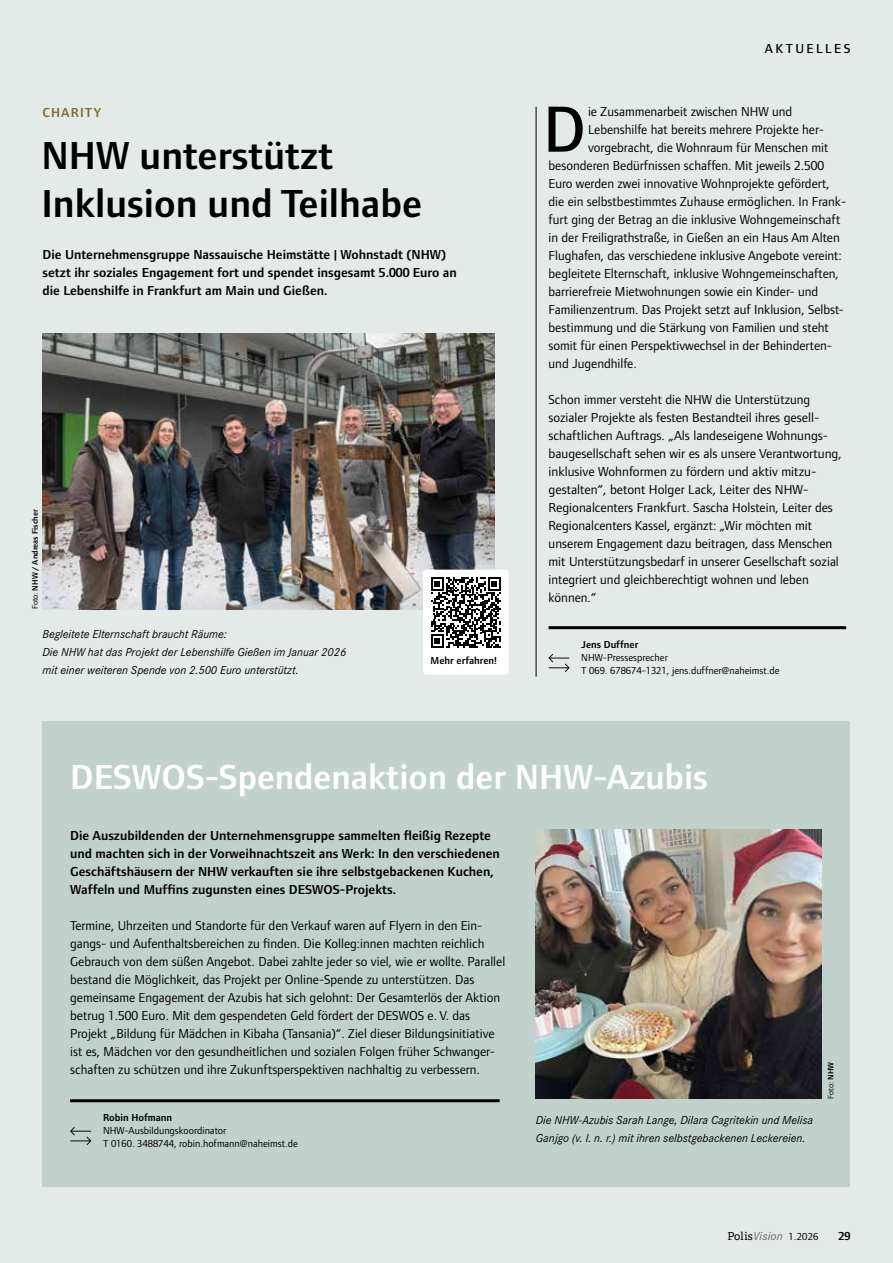
<style>
.page{position:relative;width:893px;height:1263px;background:#e3eae7}
.page>*{position:absolute;margin:0;border:0;box-sizing:border-box;transform-origin:0 0}
.t1{font:500 67.5px "Foundry Form Sans";color:#000}
.t2{font:600 40.5px/48px "Foundry Form Sans";color:#000}
.t3{font:600 36px "Foundry Form Sans";color:#fff}
.t4{font:13.5px/18px "Foundry Form Sans";color:#000}
.t5{font:600 13.5px/18px "Foundry Form Sans";color:#000}
.t6{font:500 13.5px "Foundry Form Sans";letter-spacing:.18em;color:#000}
.t7{font:600 13.5px "Foundry Form Sans";letter-spacing:.08em;color:#826b2f}
.t8{font:italic 12px/18px "Corporate S";color:#000}
.t9{font:italic 12px "Corporate S Pro";letter-spacing:.02em;color:#646363}
.t10{font:600 12px "Foundry Form Sans";color:#000}
.t11{font:10.5px/12.8px "Foundry Form Sans";color:#000}
.t12{font:600 10.5px "Foundry Form Sans";color:#000}
.t13{font:600 8.25px "Foundry Form Sans";color:#000}
.t14{font:8.25px "Foundry Form Sans";color:#000}
.s1{font-weight:400}
.s2{font-weight:600}
.s3{font-family:"Adelle";font-style:normal;font-size:10.95px;color:#000}
.s4{font-family:"Foundry Form Sans";font-style:normal;font-size:10.5px;color:#000}
</style>
<div class="page">
<div style="left:43px;top:721px;width:807px;height:465px;background:#c1d1cb"></div>
<img style="left:43px;top:334px;width:452px;height:275px">
<img style="left:536px;top:829px;width:285px;height:270px">
<hr style="left:536px;top:107px;width:1px;height:569px;background:#000">
<svg style="left:549px;top:654px;width:20px;height:18px"></svg>
<hr style="left:549px;top:626px;width:297px;height:3px;background:#000">
<svg style="left:70px;top:1127px;width:21px;height:18px"></svg>
<hr style="left:70px;top:1099px;width:430px;height:3px;background:#000">
<div style="left:423px;top:570px;width:86px;height:105px;background:#fff;border-radius:3px"></div>
<svg style="left:431px;top:577px;width:70px;height:70px"></svg>
<p class="t7" style="left:43px;top:105px;width:60px">CHARITY</p>
<h2 class="t2" style="left:41px;top:131px;width:382px">NHW unterstützt<br>Inklusion und Teilhabe</h2>
<p class="t5" style="left:43px;top:245px;width:416px">Die Unternehmensgruppe Nassauische Heimstätte | Wohnstadt (NHW) setzt ihr soziales Engagement fort und spendet insgesamt 5.000 Euro an die Lebenshilfe in Frankfurt am Main und Gießen.</p>
<p class="t13" style="left:30px;top:609px;width:101px;rotate:-90deg"><span class="s1">Foto:</span> NHW / Andreas Fischer</p>
<p class="t8" style="left:43px;top:625px;width:305px">Begleitete Elternschaft braucht Räume:<br>Die NHW hat das Projekt der Lebenshilfe Gießen im Januar 2026 mit einer weiteren Spende von 2.500 Euro unterstützt.</p>
<p class="t12" style="left:431px;top:654px;width:68px">Mehr erfahren!</p>
<p class="t6" style="left:765px;top:41px;width:87px">AKTUELLES</p>
<h1 class="t1" style="left:543px;top:91px;width:44px">D</h1>
<p class="t4" style="left:588px;top:102px;width:206px">ie Zusammenarbeit zwischen NHW und</p>
<p class="t4" style="left:588px;top:120px;width:237px">Lebenshilfe hat bereits mehrere Projekte her-</p>
<p class="t4" style="left:588px;top:138px;width:242px">vorgebracht, die Wohnraum für Menschen mit</p>
<p class="t4" style="left:549px;top:156px;width:277px">besonderen Bedürfnissen schaffen. Mit jeweils 2.500</p>
<p class="t4" style="left:549px;top:174px;width:283px">Euro werden zwei innovative Wohnprojekte gefördert,</p>
<p class="t4" style="left:549px;top:192px;width:299px">die ein selbstbestimmtes Zuhause ermöglichen. In Frank-</p>
<p class="t4" style="left:549px;top:210px;width:293px">furt ging der Betrag an die inklusive Wohngemeinschaft</p>
<p class="t4" style="left:549px;top:228px;width:293px">in der Freiligrathstraße, in Gießen an ein Haus Am Alten</p>
<p class="t4" style="left:549px;top:246px;width:295px">Flughafen, das verschiedene inklusive Angebote vereint:</p>
<p class="t4" style="left:549px;top:264px;width:292px">begleitete Elternschaft, inklusive Wohngemeinschaften,</p>
<p class="t4" style="left:549px;top:282px;width:271px">barrierefreie Mietwohnungen sowie ein Kinder- und</p>
<p class="t4" style="left:549px;top:300px;width:297px">Familienzentrum. Das Projekt setzt auf Inklusion, Selbst-</p>
<p class="t4" style="left:549px;top:318px;width:282px">bestimmung und die Stärkung von Familien und steht</p>
<p class="t4" style="left:549px;top:336px;width:285px">somit für einen Perspektivwechsel in der Behinderten-</p>
<p class="t4" style="left:549px;top:354px;width:90px">und Jugendhilfe.</p>
<p class="t4" style="left:549px;top:390px;width:295px">Schon immer versteht die NHW die Unterstützung sozialer Projekte als festen Bestandteil ihres gesell&shy;schaftlichen Auftrags. „Als landeseigene Wohnungs&shy;baugesellschaft sehen wir es als unsere Verantwortung, inklusive Wohnformen zu fördern und aktiv mitzu&shy;gestalten“, betont Holger Lack, Leiter des NHW-Regionalcenters Frankfurt. Sascha Holstein, Leiter des Regionalcenters Kassel, ergänzt: „Wir möchten mit unserem Engagement dazu beitragen, dass Menschen mit Unterstützungsbedarf in unserer Gesellschaft sozial integriert und gleichberechtigt wohnen und leben können.“</p>
<p class="t12" style="left:581px;top:639px;width:59px">Jens Duffner</p>
<p class="t11" style="left:581px;top:651px;width:200px">NHW-Pressesprecher<br>T 069. 678674-1321, jens.duffner@naheimst.de</p>
<h3 class="t3" style="left:70px;top:757px;width:639px">DESWOS-Spendenaktion der NHW-Azubis</h3>
<p class="t5" style="left:70px;top:826px;width:431px">Die Auszubildenden der Unternehmensgruppe sammelten fleißig Rezepte und machten sich in der Vorweihnachtszeit ans Werk: In den verschiedenen Geschäftshäusern der NHW verkauften sie ihre selbstgebackenen Kuchen, Waffeln und Muffins zugunsten eines DESWOS-Projekts.</p>
<p class="t4" style="left:70px;top:916px;width:437px">Termine, Uhrzeiten und Standorte für den Verkauf waren auf Flyern in den Ein&shy;gangs- und Aufenthaltsbereichen zu finden. Die Kolleg:innen machten reichlich Gebrauch von dem süßen Angebot. Dabei zahlte jeder so viel, wie er wollte. Parallel bestand die Möglichkeit, das Projekt per Online-Spende zu unterstützen. Das gemeinsame Engagement der Azubis hat sich gelohnt: Der Gesamterlös der Aktion betrug 1.500 Euro. Mit dem gespendeten Geld fördert der DESWOS e. V. das Projekt „Bildung für Mädchen in Kibaha (Tansania)“. Ziel dieser Bildungsinitiative ist es, Mädchen vor den gesundheitlichen und sozialen Folgen früher Schwanger&shy;schaften zu schützen und ihre Zukunftsperspektiven nachhaltig zu verbessern.</p>
<p class="t12" style="left:103px;top:1112px;width:71px">Robin Hofmann</p>
<p class="t11" style="left:103px;top:1124px;width:196px">NHW-Ausbildungskoordinator<br>T 0160. 3488744, robin.hofmann@naheimst.de</p>
<p class="t8" style="left:536px;top:1111px;width:279px">Die NHW-Azubis Sarah Lange, Dilara Cagritekin und Melisa<br>Ganjgo (v. l. n. r.) mit ihren selbstgebackenen Leckereien.</p>
<p class="t14" style="left:826px;top:1099px;width:38px;rotate:-90deg">Foto: <span class="s2">NHW</span></p>
<p class="t9" style="left:727px;top:1228px;width:92px"><span class="s3">Polis</span>Vision <span class="s4">1.2026</span></p>
<p class="t10" style="left:838px;top:1230px;width:13px">29</p>
</div>
